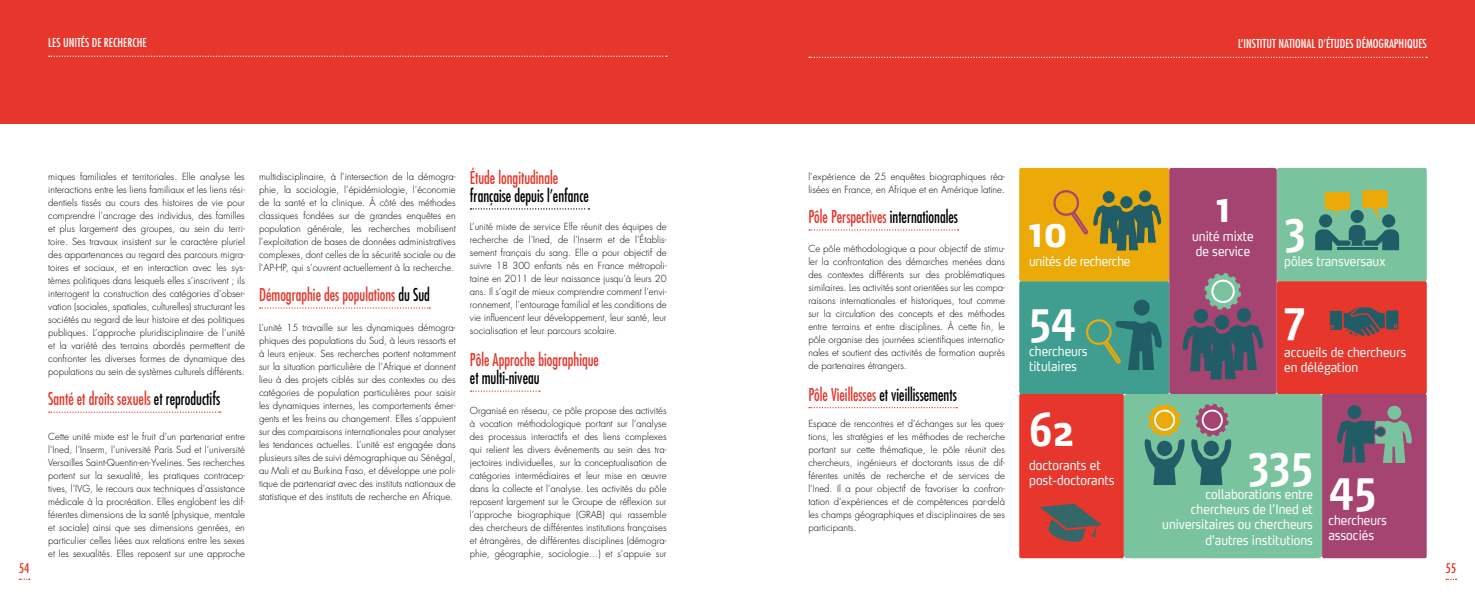
<style>
.page{position:relative;width:1475px;height:596px;background:#fff}
.page>*{position:absolute;margin:0;border:0;box-sizing:border-box;transform-origin:0 0}
.t1{font:700 43.3px "Max OT";color:#fff;scale:.87 1}
.t2{font:700 43.2px "Max OT";color:#fff;scale:.87 1}
.t3{font:condensed 17.2px "Futura Std";color:#e7362c;scale:.87 1}
.t4{font:condensed 17.2px "Futura Std";color:#000;scale:.87 1}
.t5{font:13.2px/15.1px "Max OT";color:#fff;scale:.87 1}
.t6{font:13.2px "Max OT";letter-spacing:-.02em;color:#fff;scale:.87 1}
.t7{font:condensed 13px "Futura Std";color:#e7362c}
.t8{font:condensed 12px "Futura Std";color:#fff}
.t9{font:300 9.5px/13px "Futura Std";color:#000;text-align:justify}
.s1{color:#000}
.s2{color:#e7362c}
</style>
<div class="page">
<svg style="left:809px;top:229px;width:149px;height:1px"></svg>
<svg style="left:809px;top:407px;width:148px;height:1px"></svg>
<div style="left:0;top:0;width:1474px;height:123px;background:#e7362c"></div>
<svg style="left:49px;top:411px;width:171px;height:1px"></svg>
<svg style="left:260px;top:307px;width:170px;height:1px"></svg>
<svg style="left:470px;top:208px;width:119px;height:1px"></svg>
<svg style="left:470px;top:390px;width:70px;height:1px"></svg>
<svg style="left:49px;top:56px;width:617px;height:1px"></svg>
<svg style="left:809px;top:57px;width:617px;height:1px"></svg>
<svg style="left:1019px;top:168px;width:407px;height:390px;background:#977b68"></svg>
<p class="t8" style="left:48px;top:36px;width:100px">LES UNITÉS DE RECHERCHE</p>
<p class="t9" style="left:48px;top:170px;width:198px">miques familiales et territoriales. Elle analyse les interactions entre les liens familiaux et les liens rési&shy;dentiels tissés au cours des histoires de vie pour comprendre l’ancrage des individus, des familles et plus largement des groupes, au sein du terri&shy;toire. Ses travaux insistent sur le caractère pluriel des appartenances au regard des parcours migra&shy;toires et sociaux, et en interaction avec les sys&shy;tèmes politiques dans lesquels elles s’inscrivent ; ils interrogent la construction des catégories d’obser&shy;vation (sociales, spatiales, culturelles) structurant les sociétés au regard de leur histoire et des politiques publiques. L’approche pluridisciplinaire de l’unité et la variété des terrains abordés permettent de confronter les diverses formes de dynamique des populations au sein de systèmes culturels différents.</p>
<h3 class="t3" style="left:48px;top:388px;width:199px">Santé et droits sexuels <span class="s1">et reproductifs</span></h3>
<p class="t9" style="left:48px;top:430px;width:198px">Cette unité mixte est le fruit d’un partenariat entre l’Ined, l’Inserm, l’université Paris Sud et l’université Versailles Saint-Quentin-en-Yvelines. Ses recherches portent sur la sexualité, les pratiques contracep&shy;tives, l’IVG, le recours aux techniques d’assistance médicale à la procréation. Elles englobent les dif&shy;férentes dimensions de la santé (physique, mentale et sociale) ainsi que ses dimensions genrées, en particulier celles liées aux relations entre les sexes et les sexualités. Elles reposent sur une approche</p>
<p class="t9" style="left:259px;top:170px;width:198px">multidisciplinaire, à l’intersection de la démogra&shy;phie, la sociologie, l’épidémiologie, l’économie de la santé et la clinique. À côté des méthodes classiques fondées sur de grandes enquêtes en population générale, les recherches mobilisent l’exploitation de bases de données administratives complexes, dont celles de la sécurité sociale ou de l’AP-HP, qui s’ouvrent actuellement à la recherche.</p>
<h3 class="t3" style="left:259px;top:284px;width:198px">Démographie des populations <span class="s1">du Sud</span></h3>
<p class="t9" style="left:259px;top:321px;width:198px">L’unité 15 travaille sur les dynamiques démogra&shy;phiques des populations du Sud, à leurs ressorts et à leurs enjeux. Ses recherches portent notamment sur la situation particulière de l’Afrique et donnent lieu à des projets ciblés sur des contextes ou des catégories de population particulières pour saisir les dynamiques internes, les comportements émer&shy;gents et les freins au changement. Elles s’appuient sur des comparaisons internationales pour analyser les tendances actuelles. L’unité est engagée dans plusieurs sites de suivi démographique au Sénégal, au Mali et au Burkina Faso, et développe une poli&shy;tique de partenariat avec des instituts nationaux de statistique et des instituts de recherche en Afrique.</p>
<h3 class="t3" style="left:470px;top:167px;width:103px">Étude longitudinale</h3>
<h3 class="t4" style="left:470px;top:185px;width:138px">française depuis l’enfance</h3>
<p class="t9" style="left:470px;top:220px;width:198px">L’unité mixte de service Elfe réunit des équipes de recherche de l’Ined, de l’Inserm et de l’Établis&shy;sement français du sang. Elle a pour objectif de suivre 18 300 enfants nés en France métropoli&shy;taine en 2011 de leur naissance jusqu’à leurs 20 ans. Il s’agit de mieux comprendre comment l’envi&shy;ronnement, l’entourage familial et les conditions de vie influencent leur développement, leur santé, leur socialisation et leur parcours scolaire.</p>
<h3 class="t3" style="left:470px;top:349px;width:150px">Pôle Approche biographique</h3>
<h3 class="t4" style="left:470px;top:367px;width:82px">et multi-niveau</h3>
<p class="t9" style="left:470px;top:404px;width:198px">Organisé en réseau, ce pôle propose des activités à vocation méthodologique portant sur l’analyse des processus interactifs et des liens complexes qui relient les divers événements au sein des tra&shy;jectoires individuelles, sur la conceptualisation de catégories intermédiaires et leur mise en œuvre dans la collecte et l’analyse. Les activités du pôle reposent largement sur le Groupe de réflexion sur l’approche biographique (GRAB) qui rassemble des chercheurs de différentes institutions françaises et étrangères, de différentes disciplines (démogra&shy;phie, géographie, sociologie…) et s’appuie sur</p>
<p class="t8" style="left:1237px;top:37px;width:190px">L’INSTITUT NATIONAL D’ÉTUDES DÉMOGRAPHIQUES</p>
<p class="t9" style="left:808px;top:170px;width:198px">l’expérience de 25 enquêtes biographiques réa&shy;lisées en France, en Afrique et en Amérique latine.</p>
<h3 class="t3" style="left:808px;top:206px;width:173px">Pôle Perspectives <span class="s1">internationales</span></h3>
<p class="t9" style="left:808px;top:242px;width:198px">Ce pôle méthodologique a pour objectif de stimu&shy;ler la confrontation des démarches menées dans des contextes différents sur des problématiques similaires. Les activités sont orientées sur les compa&shy;raisons internationales et historiques, tout comme sur la circulation des concepts et des méthodes entre terrains et entre disciplines. À cette fin, le pôle organise des journées scientifiques internatio&shy;nales et soutient des activités de formation auprès de partenaires étrangers.</p>
<h3 class="t4" style="left:808px;top:384px;width:172px"><span class="s2">Pôle Vieillesses</span> et vieillissements</h3>
<p class="t9" style="left:808px;top:417px;width:198px">Espace de rencontres et d’échanges sur les ques&shy;tions, les stratégies et les méthodes de recherche portant sur cette thématique, le pôle réunit des chercheurs, ingénieurs et doctorants issus de dif&shy;férentes unités de recherche et de services de l’Ined. Il a pour objectif de favoriser la confron&shy;tation d’expériences et de compétences par-delà les champs géographiques et disciplinaires de ses participants.</p>
<h2 class="t2" style="left:1028px;top:203px;width:45px">10</h2>
<h3 class="t6" style="left:1028px;top:253px;width:118px">unités de recherche</h3>
<h2 class="t2" style="left:1028px;top:288px;width:56px">54</h2>
<h3 class="t5" style="left:1028px;top:343px;width:69px">chercheurs titulaires</h3>
<h2 class="t2" style="left:1216px;top:178px;width:17px">1</h2>
<h3 class="t5" style="left:1191px;top:228px;width:72px">unité mixte de service</h3>
<h2 class="t2" style="left:1283px;top:198px;width:26px">3</h2>
<h3 class="t5" style="left:1283px;top:253px;width:118px">pôles transversaux</h3>
<h1 class="t1" style="left:1283px;top:287px;width:26px">7</h1>
<h3 class="t5" style="left:1283px;top:344px;width:141px">accueils de chercheurs en délégation</h3>
<h1 class="t1" style="left:1028px;top:402px;width:53px">62</h1>
<h3 class="t5" style="left:1028px;top:457px;width:100px">doctorants et post-doctorants</h3>
<h1 class="t1" style="left:1247px;top:431px;width:76px">335</h1>
<h3 class="t5" style="left:1162px;top:486px;width:175px;text-align:right">collaborations entre chercheurs de l’Ined et universitaires ou chercheurs d’autres institutions</h3>
<h2 class="t2" style="left:1328px;top:457px;width:57px">45</h2>
<h3 class="t5" style="left:1328px;top:511px;width:69px">chercheurs associés</h3>
<h3 class="t7" style="left:19px;top:560px;width:12px">54</h3>
<h3 class="t7" style="left:1445px;top:560px;width:12px">55</h3>
</div>
